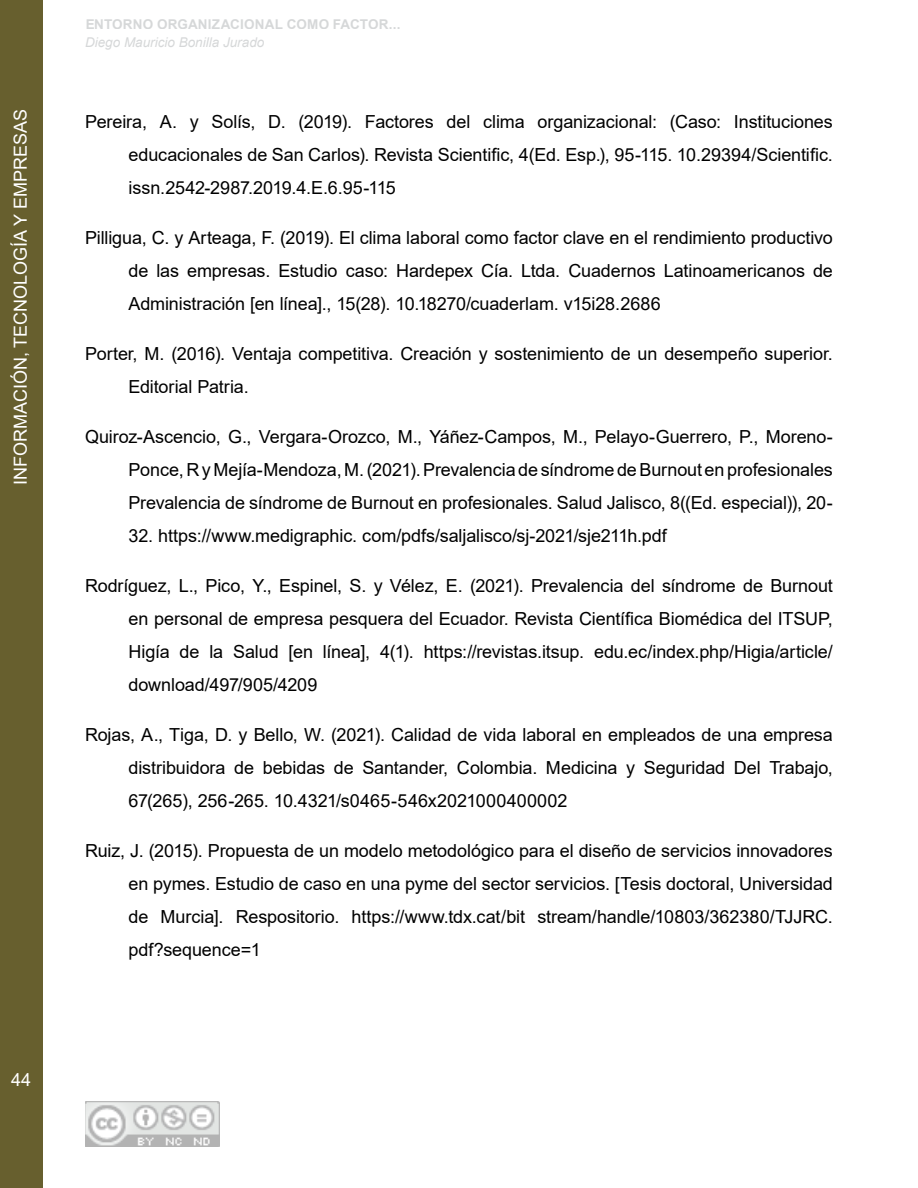
<style>
.page{position:relative;width:918px;height:1188px;background:#fff}
.page>*{position:absolute;margin:0;border:0;box-sizing:border-box;transform-origin:0 0}
.t1{font:18px/33px "Arial";letter-spacing:-.005em;color:#000;text-align:justify}
.t2{font:18px "Arial";color:#fff}
.t3{font:700 13.5px "Arial";letter-spacing:.015em;color:#d1d3d4}
.t4{font:italic 13.5px "Arial";color:#d1d3d4}
</style>
<div class="page">
<div style="left:0;top:0;width:42px;height:1188px;background:#675f2e"></div>
<img style="left:85px;top:1101px;width:134px;height:46px">
<p class="t2" style="left:8px;top:485px;width:378px;rotate:-90deg">INFORMACIÓN, TECNOLOGÍA Y EMPRESAS</p>
<p class="t2" style="left:11px;top:1068px;width:22px">44</p>
<p class="t3" style="left:85px;top:14px;width:317px">ENTORNO ORGANIZACIONAL COMO FACTOR...</p>
<p class="t4" style="left:85px;top:34px;width:181px">Diego Mauricio Bonilla Jurado</p>
<p class="t1" style="left:129px;top:105px;width:706px;text-indent:-44px">Pereira, A. y Solís, D. (2019). Factores del clima organizacional: (Caso: Instituciones educacionales de San Carlos). Revista Scientific, 4(Ed. Esp.), 95-115. 10.29394/Scientific. issn.2542-2987.2019.4.E.6.95-115</p>
<p class="t1" style="left:129px;top:221px;width:706px;text-indent:-44px">Pilligua, C. y Arteaga, F. (2019). El clima laboral como factor clave en el rendimiento productivo de las empresas. Estudio caso: Hardepex Cía. Ltda. Cuadernos Latinoamericanos de Administración [en línea]., 15(28). 10.18270/cuaderlam. v15i28.2686</p>
<p class="t1" style="left:129px;top:337px;width:706px;text-indent:-44px">Porter, M. (2016). Ventaja competitiva. Creación y sostenimiento de un desempeño superior.<br>Editorial Patria.</p>
<p class="t1" style="left:129px;top:420px;width:706px;text-indent:-44px">Quiroz-Ascencio, G., Vergara-Orozco, M., Yáñez-Campos, M., Pelayo-Guerrero, P., Moreno-Ponce, R y Mejía-Mendoza, M. (2021). Prevalencia de síndrome de Burnout en profesionales Prevalencia de síndrome de Burnout en profesionales. Salud Jalisco, 8((Ed. especial)), 20-</p>
<p class="t1" style="left:129px;top:519px;width:540px">32. https://www.medigraphic. com/pdfs/saljalisco/sj-2021/sje211h.pdf</p>
<p class="t1" style="left:129px;top:569px;width:706px;text-indent:-44px">Rodríguez, L., Pico, Y., Espinel, S. y Vélez, E. (2021). Prevalencia del síndrome de Burnout en personal de empresa pesquera del Ecuador. Revista Científica Biomédica del ITSUP, Higía de la Salud [en línea], 4(1). https://revistas.itsup. edu.ec/index.php/Higia/article/ download/497/905/4209</p>
<p class="t1" style="left:129px;top:718px;width:706px;text-indent:-44px">Rojas, A., Tiga, D. y Bello, W. (2021). Calidad de vida laboral en empleados de una empresa distribuidora de bebidas de Santander, Colombia. Medicina y Seguridad Del Trabajo, 67(265), 256-265. 10.4321/s0465-546x2021000400002</p>
<p class="t1" style="left:129px;top:834px;width:706px;text-indent:-44px">Ruiz, J. (2015). Propuesta de un modelo metodológico para el diseño de servicios innovadores en pymes. Estudio de caso en una pyme del sector servicios. [Tesis doctoral, Universidad de Murcia]. Respositorio. https://www.tdx.cat/bit stream/handle/10803/362380/TJJRC. pdf?sequence=1</p>
</div>
